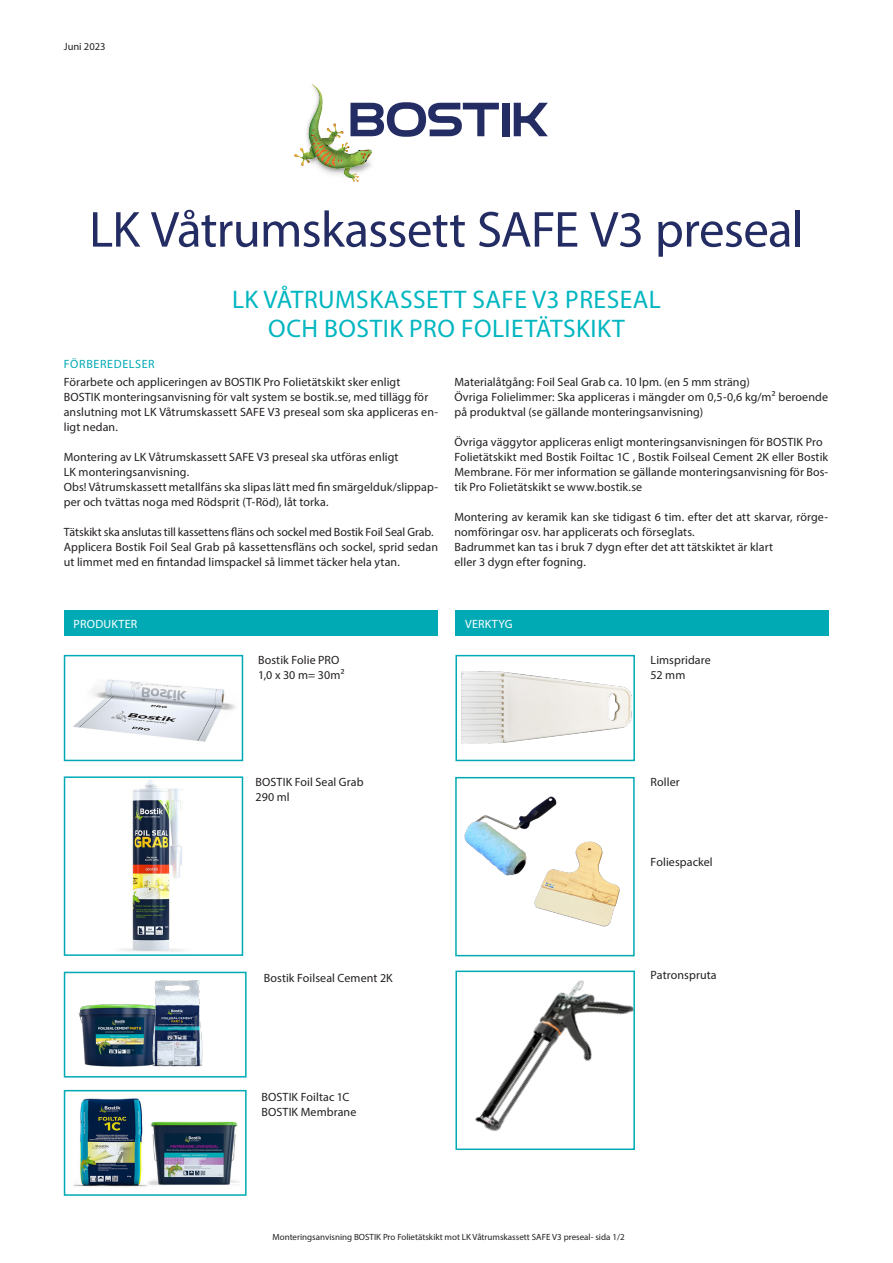
<style>
.page{position:relative;width:893px;height:1263px;background:#fff}
.page>*{position:absolute;margin:0;border:0;box-sizing:border-box;transform-origin:0 0}
.rubrik{font:51px "Myriad Pro";letter-spacing:-.015em;color:#242c64}
.t1{font:25.5px "Myriad Pro";letter-spacing:.02em;color:#00b6c0}
.punktlista_mini{font:12px/15px "Myriad Pro";letter-spacing:.005em;color:#231f20}
.punktlista_mini-2{font:12px "Myriad Pro";letter-spacing:-.015em;color:#231f20}
.t2{font:12px "Myriad Pro";letter-spacing:.02em;color:#fff}
.mellanrubrik{font:12px "Myriad Pro";letter-spacing:.05em;color:#00aab5}
.t3{font:10.5px "Myriad Pro";color:#231f20}
.t4{font:9px "Myriad Pro";color:#231f20}
</style>
<div class="page">
<img style="left:295px;top:85px;width:76px;height:97px">
<svg style="left:350px;top:102px;width:149px;height:35px"></svg>
<div style="left:502px;top:103px;width:7px;height:33px;background:#242c64"></div>
<svg style="left:514px;top:103px;width:34px;height:33px"></svg>
<div style="left:64px;top:610px;width:373px;height:25px;background:#00aab5"></div>
<div style="left:455px;top:610px;width:374px;height:25px;background:#00aab5"></div>
<img style="left:120px;top:779px;width:64px;height:173px">
<div style="left:64px;top:776px;width:179px;height:180px;border:2px solid #00aab5"></div>
<img style="left:73px;top:679px;width:163px;height:63px">
<div style="left:64px;top:655px;width:179px;height:106px;border:2px solid #00aab5"></div>
<img style="left:461px;top:672px;width:170px;height:71px">
<div style="left:455px;top:655px;width:180px;height:106px;border:2px solid #00aab5"></div>
<img style="left:475px;top:980px;width:157px;height:152px">
<div style="left:455px;top:970px;width:180px;height:180px;border:2px solid #00aab5"></div>
<div style="left:455px;top:777px;width:180px;height:179px;border:2px solid #00aab5"></div>
<img style="left:78px;top:1004px;width:72px;height:63px">
<div style="left:64px;top:972px;width:183px;height:105px;border:2px solid #00aab5"></div>
<img style="left:147px;top:1121px;width:92px;height:64px">
<div style="left:64px;top:1090px;width:183px;height:106px;border:2px solid #00aab5"></div>
<img style="left:150px;top:944px;width:81px;height:134px">
<img style="left:74px;top:1098px;width:73px;height:89px">
<img style="left:455px;top:779px;width:136px;height:108px">
<img style="left:493px;top:818px;width:127px;height:109px">
<p class="t3" style="left:64px;top:40px;width:43px">Juni 2023</p>
<p class="rubrik" style="left:89px;top:198px;width:716px">LK Våtrumskassett SAFE V3 preseal</p>
<p class="t1" style="left:232px;top:284px;width:430px">LK VÅTRUMSKASSETT SAFE V3 PRESEAL</p>
<p class="t1" style="left:268px;top:312px;width:358px">OCH BOSTIK PRO FOLIETÄTSKIKT</p>
<p class="mellanrubrik" style="left:64px;top:357px;width:92px">FÖRBEREDELSER</p>
<p class="punktlista_mini" style="left:64px;top:374px;width:338px">Förarbete och appliceringen av BOSTIK Pro Folietätskikt sker enligt</p>
<p class="punktlista_mini" style="left:64px;top:389px;width:366px">BOSTIK monteringsanvisning för valt system se bostik.se, med tillägg för</p>
<p class="punktlista_mini" style="left:64px;top:404px;width:376px">anslutning mot LK Våtrumskassett SAFE V3 preseal som ska appliceras en&shy;ligt nedan.</p>
<p class="punktlista_mini" style="left:64px;top:449px;width:336px">Montering av LK Våtrumskassett SAFE V3 preseal ska utföras enligt</p>
<p class="punktlista_mini" style="left:64px;top:464px;width:127px">LK monteringsanvisning.</p>
<p class="punktlista_mini" style="left:64px;top:479px;width:376px">Obs! Våtrumskassett metallfäns ska slipas lätt med fin smärgelduk/slippap&shy;per och tvättas noga med Rödsprit (T-Röd), låt torka.</p>
<p class="punktlista_mini-2" style="left:64px;top:524px;width:371px">Tätskikt ska anslutas till kassettens fläns och sockel med Bostik Foil Seal Grab.</p>
<p class="punktlista_mini" style="left:64px;top:539px;width:376px">Applicera Bostik Foil Seal Grab på kassettensfläns och sockel, sprid sedan ut limmet med en fintandad limspackel så limmet täcker hela ytan.</p>
<p class="punktlista_mini" style="left:454px;top:374px;width:297px">Materialåtgång: Foil Seal Grab ca. 10 lpm. (en 5 mm sträng)</p>
<p class="punktlista_mini" style="left:454px;top:389px;width:375px">Övriga Folielimmer: Ska appliceras i mängder om 0,5-0,6 kg/m² beroende på produktval (se gällande monteringsanvisning)</p>
<p class="punktlista_mini" style="left:454px;top:434px;width:370px">Övriga väggytor appliceras enligt monteringsanvisningen för BOSTIK Pro</p>
<p class="punktlista_mini" style="left:454px;top:449px;width:375px;text-align:justify">Folietätskikt med Bostik Foiltac 1C , Bostik Foilseal Cement 2K eller Bostik Membrane. För mer information se gällande monteringsanvisning för Bos&shy;tik Pro Folietätskikt se www.bostik.se</p>
<p class="punktlista_mini" style="left:454px;top:509px;width:375px">Montering av keramik kan ske tidigast 6 tim. efter det att skarvar, rörge&shy;nomföringar osv. har applicerats och förseglats.</p>
<p class="punktlista_mini" style="left:454px;top:539px;width:320px">Badrummet kan tas i bruk 7 dygn efter det att tätskiktet är klart</p>
<p class="punktlista_mini" style="left:454px;top:554px;width:133px">eller 3 dygn efter fogning.</p>
<p class="t2" style="left:73px;top:616px;width:65px">PRODUKTER</p>
<p class="t2" style="left:465px;top:616px;width:49px">VERKTYG</p>
<p class="punktlista_mini" style="left:258px;top:652px;width:83px">Bostik Folie PRO</p>
<p class="punktlista_mini" style="left:258px;top:667px;width:88px">1,0 x 30 m= 30m²</p>
<p class="punktlista_mini" style="left:256px;top:774px;width:110px">BOSTIK Foil Seal Grab</p>
<p class="punktlista_mini" style="left:256px;top:789px;width:36px">290 ml</p>
<p class="punktlista_mini" style="left:264px;top:970px;width:131px">Bostik Foilseal Cement 2K</p>
<p class="punktlista_mini" style="left:261px;top:1089px;width:90px">BOSTIK Foiltac 1C</p>
<p class="punktlista_mini" style="left:261px;top:1104px;width:96px">BOSTIK Membrane</p>
<p class="punktlista_mini" style="left:651px;top:652px;width:62px">Limspridare</p>
<p class="punktlista_mini" style="left:651px;top:667px;width:36px">52 mm</p>
<p class="punktlista_mini" style="left:651px;top:774px;width:31px">Roller</p>
<p class="punktlista_mini" style="left:651px;top:854px;width:64px">Foliespackel</p>
<p class="punktlista_mini" style="left:651px;top:967px;width:68px">Patronspruta</p>
<p class="t4" style="left:273px;top:1231px;width:354px">Monteringsanvisning BOSTIK Pro Folietätskikt mot LK Våtrumskassett SAFE V3 preseal- sida 1/2</p>
</div>
